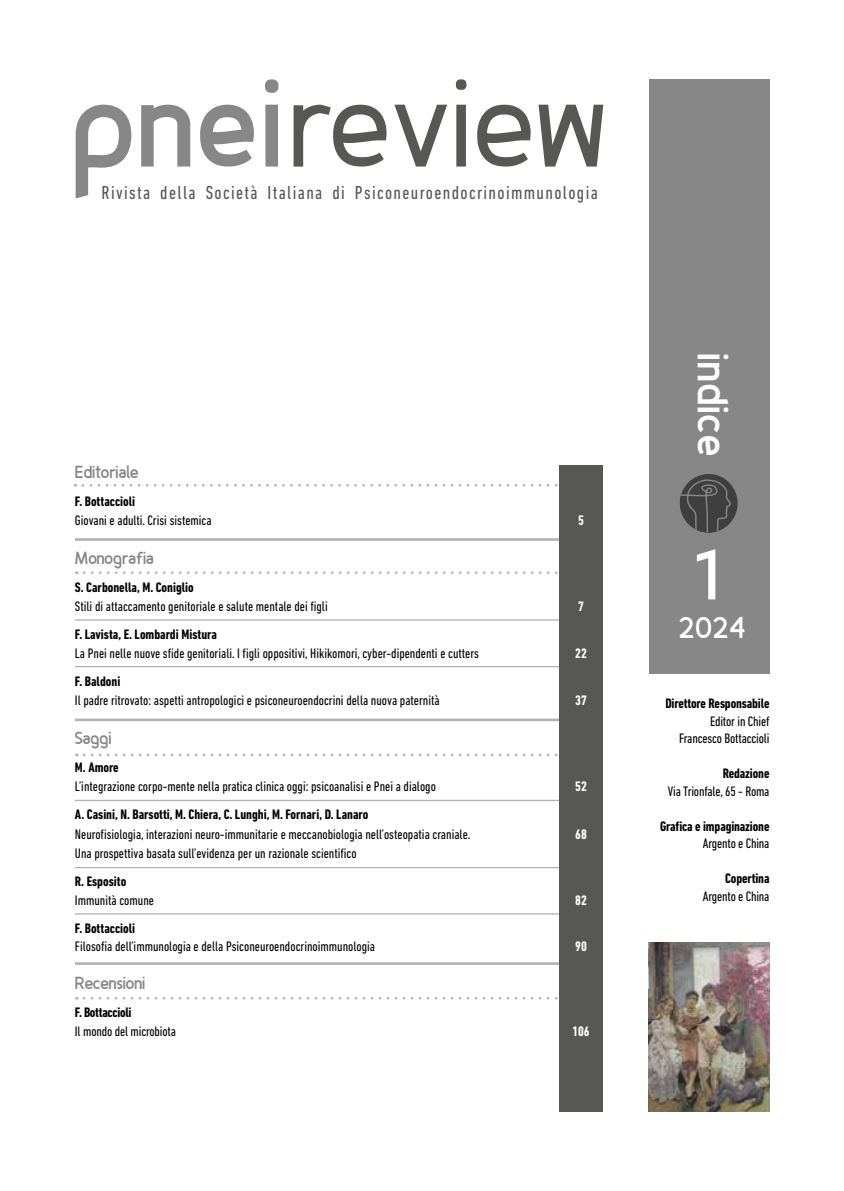
<style>
.page{position:relative;width:844px;height:1191px;background:#fff}
.page>*{position:absolute;margin:0;border:0;box-sizing:border-box;transform-origin:0 0}
.t1{font:124.42px "Fineness";letter-spacing:.03em;color:#575756}
.t2{font:700 71.75px "Fineness";color:#fff}
.t3{font:700 43.75px "Fineness";letter-spacing:.03em;color:#fff}
.t4{font:700 30.1px "Fineness";color:#fff}
.t5{font:condensed 19.07px "DIN Next LT Pro";letter-spacing:.07em;color:#575756}
.t6{font:700 17.5px "Fineness";color:#878787}
.t7{font:condensed 14px/19.2px "DIN Next LT Pro";color:#000}
.t8{font:700 condensed 14px "DIN Next LT Pro";letter-spacing:-.005em;color:#000}
.t9{font:700 condensed 14px "DIN Next LT Pro";color:#fff}
.s1{font-weight:700;color:#878787}
.s2{font-weight:700}
.s3{font-weight:700;color:#fff}
</style>
<div class="page">
<hr style="left:75px;top:538px;width:527px;height:3px;background:#b3b2b2">
<svg style="left:84px;top:753px;width:474px;height:3px"></svg>
<svg style="left:83px;top:484px;width:475px;height:2px"></svg>
<svg style="left:84px;top:571px;width:474px;height:3px"></svg>
<svg style="left:84px;top:997px;width:474px;height:2px"></svg>
<hr style="left:75px;top:619px;width:527px;height:1px;background:#b3b2b2">
<hr style="left:75px;top:666px;width:527px;height:1px;background:#b3b2b2">
<hr style="left:75px;top:800px;width:527px;height:1px;background:#b3b2b2">
<hr style="left:75px;top:867px;width:527px;height:1px;background:#b3b2b2">
<hr style="left:75px;top:913px;width:527px;height:1px;background:#b3b2b2">
<hr style="left:75px;top:962px;width:527px;height:3px;background:#b3b2b2">
<hr style="left:75px;top:718px;width:527px;height:3px;background:#b3b2b2">
<div style="left:559px;top:465px;width:43px;height:646px;background:#575756"></div>
<div style="left:648px;top:79px;width:121px;height:594px;background:#878787"></div>
<svg style="left:679px;top:474px;width:58px;height:58px"></svg>
<img style="left:648px;top:942px;width:121px;height:169px">
<h1 class="t1" style="left:71px;top:51px;width:535px"><span class="s1">pnei</span>review</h1>
<h3 class="t5" style="left:102px;top:182px;width:497px">Rivista della Società Italiana di Psiconeuroendocrinoimmunologia</h3>
<p class="t6" style="left:75px;top:461px;width:65px">Editoriale</p>
<p class="t8" style="left:75px;top:493px;width:62px">F. Bottaccioli</p>
<p class="t7" style="left:75px;top:511px;width:138px">Giovani e adulti. Crisi sistemica</p>
<p class="t9" style="left:578px;top:512px;width:7px">5</p>
<p class="t6" style="left:75px;top:547px;width:80px">Monografia</p>
<p class="t8" style="left:75px;top:579px;width:120px">S. Carbonella, M. Coniglio</p>
<p class="t7" style="left:75px;top:596px;width:254px">Stili di attaccamento genitoriale e salute mentale dei figli</p>
<p class="t9" style="left:578px;top:598px;width:7px">7</p>
<p class="t8" style="left:75px;top:626px;width:143px">F. Lavista, E. Lombardi Mistura</p>
<p class="t7" style="left:75px;top:644px;width:405px">La Pnei nelle nuove sfide genitoriali. I figli oppositivi, Hikikomori, cyber-dipendenti e cutters</p>
<p class="t9" style="left:575px;top:645px;width:13px">22</p>
<p class="t8" style="left:75px;top:673px;width:47px">F. Baldoni</p>
<p class="t7" style="left:75px;top:691px;width:366px">Il padre ritrovato: aspetti antropologici e psiconeuroendocrini della nuova paternità</p>
<p class="t9" style="left:575px;top:693px;width:13px">37</p>
<p class="t6" style="left:75px;top:727px;width:38px">Saggi</p>
<p class="t8" style="left:75px;top:759px;width:45px">M. Amore</p>
<p class="t7" style="left:75px;top:777px;width:362px">L’integrazione corpo-mente nella pratica clinica oggi: psicoanalisi e Pnei a dialogo</p>
<p class="t9" style="left:575px;top:778px;width:13px">52</p>
<p class="t7" style="left:75px;top:805px;width:405px"><span class="s2">A. Casini, N. Barsotti, M. Chiera, C. Lunghi, M. Fornari, D. Lanaro<br></span>Neurofisiologia, interazioni neuro-immunitarie e meccanobiologia nell’osteopatia craniale. <span class="s3">5</span></p>
<p class="t9" style="left:575px;top:826px;width:13px">68</p>
<p class="t7" style="left:75px;top:843px;width:283px">Una prospettiva basata sull’evidenza per un razionale scientifico</p>
<p class="t8" style="left:75px;top:873px;width:53px">R. Esposito</p>
<p class="t7" style="left:75px;top:890px;width:81px">Immunità comune</p>
<p class="t9" style="left:575px;top:892px;width:13px">82</p>
<p class="t8" style="left:75px;top:920px;width:62px">F. Bottaccioli</p>
<p class="t7" style="left:75px;top:936px;width:301px">Filosofia dell’immunologia e della Psiconeuroendocrinoimmunologia</p>
<p class="t9" style="left:575px;top:938px;width:13px">90</p>
<p class="t6" style="left:75px;top:972px;width:72px">Recensioni</p>
<p class="t8" style="left:75px;top:1004px;width:58px">F. Bottaccioli</p>
<p class="t7" style="left:75px;top:1022px;width:102px">Il mondo del microbiota</p>
<p class="t9" style="left:572px;top:1023px;width:19px">106</p>
<h3 class="t3" style="left:738px;top:353px;width:104px;rotate:90deg">indice</h3>
<h2 class="t2" style="left:693px;top:533px;width:30px">1</h2>
<h3 class="t4" style="left:678px;top:610px;width:68px">2024</h3>
<p class="t8" style="left:665px;top:695px;width:106px">Direttore Responsabile</p>
<p class="t7" style="left:679px;top:712px;width:92px;line-height:17.5px;text-align:right">Editor in Chief<br>Francesco Bottaccioli</p>
<p class="t8" style="left:722px;top:765px;width:48px">Redazione</p>
<p class="t7" style="left:667px;top:781px;width:103px">Via Trionfale, 65 - Roma</p>
<p class="t8" style="left:660px;top:818px;width:111px">Grafica e impaginazione</p>
<p class="t7" style="left:702px;top:833px;width:68px">Argento e China</p>
<p class="t8" style="left:725px;top:870px;width:46px">Copertina</p>
<p class="t7" style="left:702px;top:886px;width:68px">Argento e China</p>
</div>
